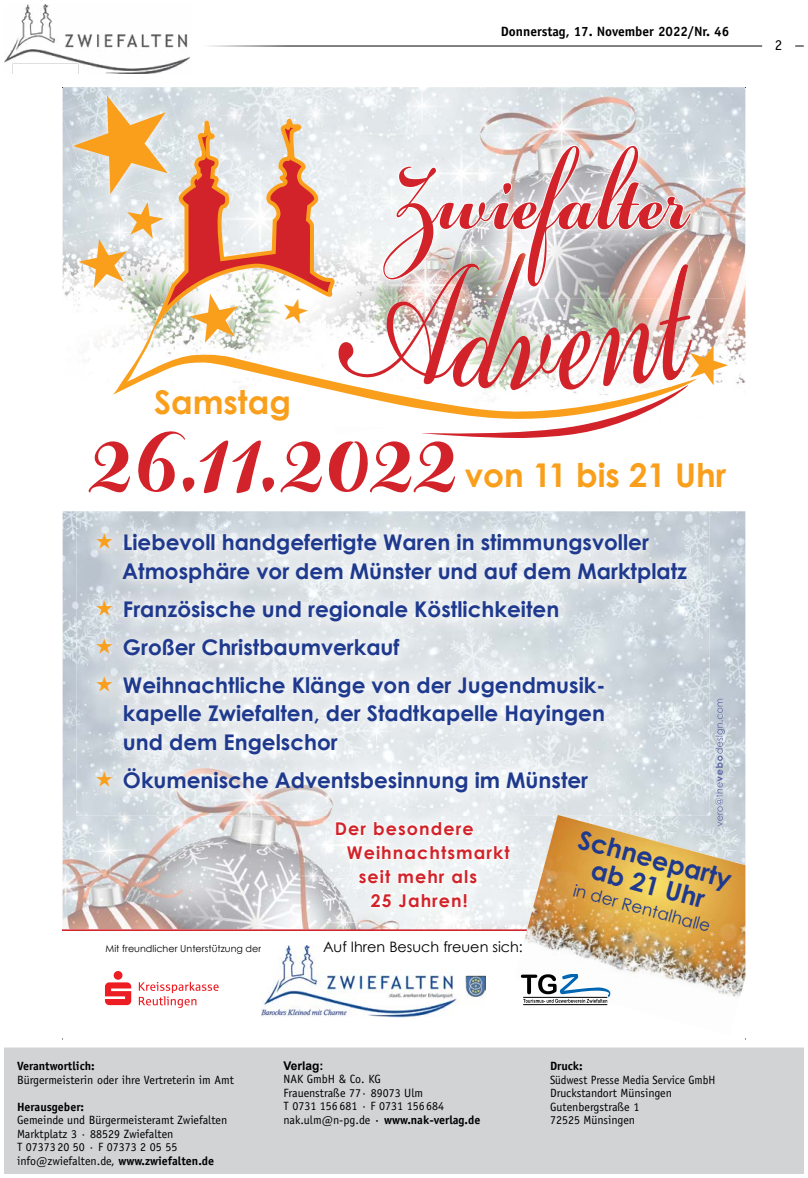
<style>
.page{position:relative;width:808px;height:1178px;background:#fff}
.page>*{position:absolute;margin:0;border:0;box-sizing:border-box;transform-origin:0 0}
.t1{font:italic 700 183.75px "Bickham Script Pro";color:#d2232a;scale:.8 1}
.t2{font:italic 700 143.85px "Bickham Script Pro";color:#d2232a;scale:.72 1}
.t3{font:700 32.7px "Century Gothic";color:#f99f1c}
.t4{font:700 25.5px/26.2px "Century Gothic";color:#1e398d;text-align:center}
.t5{font:700 21.6px/28.8px "Century Gothic";color:#1e398d}
.t6{font:700 17.55px "Century Gothic";letter-spacing:.06em;color:#d2232a}
.t7{font:16.8px "Century Gothic";color:#1e398d}
.t8{font:15px "Officina Sans";color:#000}
.t9{font:14.4px "Century Gothic";color:#000}
.t10{font:700 13.5px "Officina Sans";color:#000}
.t11{font:12px/13.5px "Officina Sans";color:#000}
.t12{font:12px/13.5px "Officina Sans";color:#000;scale:.95 1}
.t13{font:700 12px "Officina Sans";color:#000}
.t14{font:700 12px "Arial";color:#000}
.t15{font:9.6px "Century Gothic";color:#000}
.s1{font-weight:700}
</style>
<div class="page">
<img style="left:4px;top:4px;width:186px;height:69px">
<hr style="left:201px;top:45px;width:561px;height:2px;background:#58595b">
<svg style="left:795px;top:45px;width:9px;height:2px"></svg>
<div style="left:4px;top:1048px;width:800px;height:126px;background:#d1d3d4"></div>
<img style="left:733px;top:107px;width:12px;height:27px">
<img style="left:733px;top:134px;width:12px;height:53px">
<img style="left:733px;top:187px;width:12px;height:142px">
<img style="left:709px;top:511px;width:36px;height:304px">
<img style="left:63px;top:511px;width:26px;height:418px">
<img style="left:89px;top:816px;width:258px;height:113px">
<img style="left:347px;top:920px;width:152px;height:9px">
<img style="left:76px;top:511px;width:633px;height:27px">
<img style="left:682px;top:538px;width:27px;height:277px">
<img style="left:76px;top:538px;width:27px;height:278px">
<img style="left:103px;top:808px;width:579px;height:8px">
<img style="left:83px;top:518px;width:619px;height:290px">
<hr style="left:63px;top:929px;width:508px;height:2px;background:#d2232a">
<img style="left:514px;top:815px;width:231px;height:191px">
<svg style="left:521px;top:974px;width:89px;height:29px"></svg>
<hr style="left:523px;top:997px;width:84px;height:1px;background:#000">
<hr style="left:523px;top:1004px;width:84px;height:1px;background:#000">
<img style="left:715px;top:755px;width:8px;height:71px">
<img style="left:716px;top:755px;width:7px;height:26px">
<img style="left:715px;top:699px;width:10px;height:55px">
<img style="left:262px;top:946px;width:223px;height:72px">
<img style="left:323px;top:809px;width:199px;height:111px">
<svg style="left:335px;top:820px;width:176px;height:65px"></svg>
<svg style="left:369px;top:891px;width:100px;height:24px"></svg>
<img style="left:733px;top:329px;width:12px;height:55px">
<svg style="left:139px;top:982px;width:80px;height:26px"></svg>
<svg style="left:105px;top:971px;width:26px;height:34px"></svg>
<svg style="left:97px;top:533px;width:15px;height:16px"></svg>
<svg style="left:97px;top:600px;width:15px;height:15px"></svg>
<svg style="left:97px;top:638px;width:15px;height:15px"></svg>
<svg style="left:97px;top:675px;width:15px;height:16px"></svg>
<svg style="left:97px;top:771px;width:15px;height:15px"></svg>
<svg style="left:62px;top:87px;width:671px;height:351px"></svg>
<p class="t10" style="left:501px;top:22px;width:230px">Donnerstag, 17. November 2022/Nr. 46</p>
<h3 class="t3" style="left:154px;top:377px;width:138px">Samstag</h3>
<h2 class="t2" style="left:389px;top:94px;width:548px">Zwiefalter</h2>
<h1 class="t1" style="left:97px;top:319px;width:659px">26.11.2022</h1>
<h3 class="t3" style="left:465px;top:450px;width:263px">von 11 bis 21 Uhr</h3>
<p class="t5" style="left:122px;top:527px;width:566px">Liebevoll handgefertigte Waren in stimmungsvoller<br>Atmosphäre vor dem Münster und auf dem Marktplatz</p>
<p class="t5" style="left:123px;top:589px;width:484px;line-height:37.8px">Französische und regionale Köstlichkeiten<br>Großer Christbaumverkauf<br>Weihnachtliche Klänge von der Jugendmusik-</p>
<p class="t5" style="left:123px;top:698px;width:483px">kapelle Zwiefalten, der Stadtkapelle Hayingen und dem Engelschor</p>
<p class="t5" style="left:123px;top:765px;width:467px">Ökumenische Adventsbesinnung im Münster</p>
<p class="t6" style="left:335px;top:815px;width:140px">Der besondere</p>
<p class="t6" style="left:347px;top:839px;width:164px">Weihnachtsmarkt</p>
<p class="t6" style="left:359px;top:863px;width:120px">seit mehr als</p>
<p class="t6" style="left:371px;top:887px;width:99px">25 Jahren!</p>
<p class="t15" style="left:106px;top:941px;width:157px">Mit freundlicher Unterstützung der</p>
<p class="t9" style="left:323px;top:937px;width:201px">Auf Ihren Besuch freuen sich:</p>
<p class="t4" style="left:583px;top:825px;width:159px;rotate:15deg">Schneeparty ab 21 Uhr</p>
<p class="t7" style="left:577px;top:878px;width:143px;rotate:15deg">in der Rentalhalle</p>
<p class="t13" style="left:17px;top:1059px;width:79px">Verantwortlich:</p>
<p class="t11" style="left:17px;top:1073px;width:218px">Bürgermeisterin oder ihre Vertreterin im Amt</p>
<p class="t13" style="left:17px;top:1099px;width:69px">Herausgeber:</p>
<p class="t11" style="left:17px;top:1113px;width:212px">Gemeinde und Bürgermeisteramt Zwiefalten Marktplatz 3 · 88529 Zwiefalten<br>T 0737320 50 · F 07373 2 05 55 info@zwiefalten.de, <span class="s1">www.zwiefalten.de</span></p>
<p class="t14" style="left:283px;top:1057px;width:42px">Verlag:</p>
<p class="t11" style="left:283px;top:1072px;width:198px">NAK GmbH &amp; Co. KG<br>Frauenstraße 77· 89073 Ulm<br>T 0731 156681 · F 0731 156684 nak.ulm@n-pg.de <span class="s1">· www.nak-verlag.de</span></p>
<p class="t13" style="left:550px;top:1059px;width:34px">Druck:</p>
<p class="t12" style="left:550px;top:1073px;width:176px">Südwest Presse Media Service GmbH<br>Druckstandort Münsingen<br>Gutenbergstraße 1<br>72525 Münsingen</p>
<p class="t8" style="left:775px;top:36px;width:9px">2</p>
</div>
